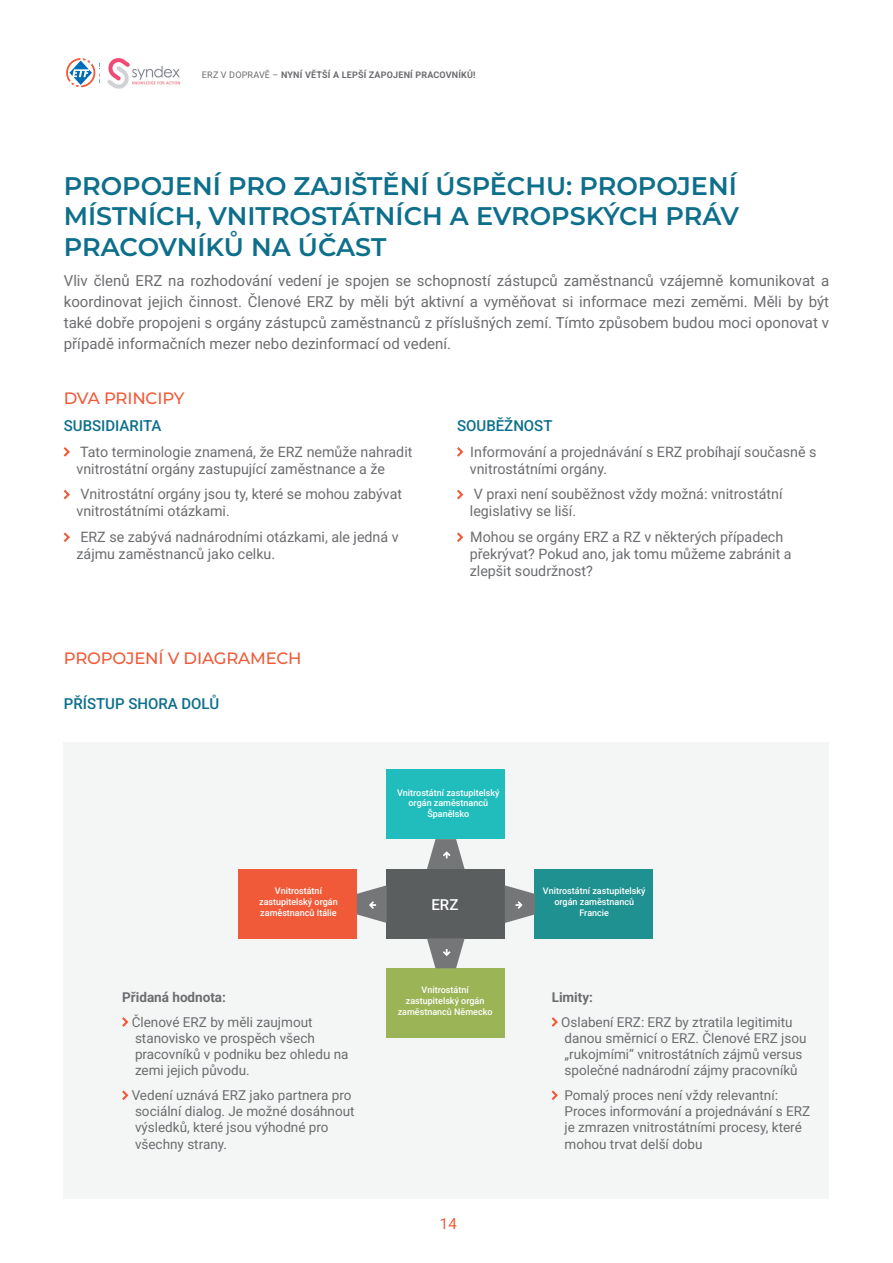
<style>
.page{position:relative;width:893px;height:1263px;background:#fff}
.page>*{position:absolute;margin:0;border:0;box-sizing:border-box;transform-origin:0 0}
.t1{font:600 25.5px/30.6px "Montserrat";color:#0d6f8b;text-align:justify}
.t2{font:500 16.5px "Montserrat";letter-spacing:-.01em;color:#f05a39}
.t3{font:15px/21px "Roboto";color:#6c6d70;text-align:justify}
.t4{font:500 15px "Roboto";color:#0d6f8b}
.t5{font:500 15px "Roboto";color:#fff}
.t6{font:15px "Roboto";color:#f05a39}
.t7{font:14.25px/17.1px "Roboto";color:#6c6d70}
.t8{font:13.5px/16.2px "Roboto";color:#6c6d70}
.t9{font:700 13.5px "Roboto";color:#6c6d70}
.t10{font:500 9px/10.8px "Roboto";color:#fff;text-align:center}
.t11{font:700 9px "Roboto";letter-spacing:.02em;color:#6c6d70}
.s1{font-weight:400}
</style>
<div class="page">
<img style="left:107px;top:58px;width:73px;height:31px">
<svg style="left:66px;top:58px;width:34px;height:29px"></svg>
<div style="left:64px;top:742px;width:765px;height:457px;background:#f4f5f5"></div>
<svg style="left:64px;top:447px;width:6px;height:10px"></svg>
<svg style="left:64px;top:490px;width:6px;height:9px"></svg>
<svg style="left:64px;top:532px;width:6px;height:10px"></svg>
<svg style="left:457px;top:447px;width:6px;height:10px"></svg>
<svg style="left:457px;top:490px;width:6px;height:9px"></svg>
<svg style="left:457px;top:532px;width:6px;height:10px"></svg>
<div style="left:387px;top:770px;width:118px;height:69px;background:#21bdbc"></div>
<div style="left:387px;top:869px;width:118px;height:69px;background:#5a5e5f"></div>
<div style="left:387px;top:968px;width:118px;height:70px;background:#9bb556"></div>
<div style="left:535px;top:869px;width:118px;height:69px;background:#1e9190"></div>
<div style="left:239px;top:869px;width:118px;height:69px;background:#f05a39"></div>
<svg style="left:357px;top:885px;width:30px;height:38px"></svg>
<svg style="left:505px;top:885px;width:30px;height:38px"></svg>
<svg style="left:427px;top:839px;width:38px;height:30px"></svg>
<svg style="left:427px;top:938px;width:38px;height:30px"></svg>
<svg style="left:122px;top:1017px;width:6px;height:10px"></svg>
<svg style="left:122px;top:1090px;width:6px;height:10px"></svg>
<svg style="left:552px;top:1017px;width:6px;height:10px"></svg>
<svg style="left:552px;top:1090px;width:6px;height:10px"></svg>
<p class="t11" style="left:202px;top:68px;width:275px"><span class="s1">ERZ V DOPRAVĚ –</span> NYNÍ VĚTŠÍ A LEPŠÍ ZAPOJENÍ PRACOVNÍKŮ!</p>
<h1 class="t1" style="left:64px;top:169px;width:677px">PROPOJENÍ PRO ZAJIŠTĚNÍ ÚSPĚCHU: PROPOJENÍ MÍSTNÍCH, VNITROSTÁTNÍCH A EVROPSKÝCH PRÁV PRACOVNÍKŮ NA ÚČAST</h1>
<p class="t3" style="left:64px;top:269px;width:767px">Vliv členů ERZ na rozhodování vedení je spojen se schopností zástupců zaměstnanců vzájemně komunikovat a koordinovat jejich činnost. Členové ERZ by měli být aktivní a vyměňovat si informace mezi zeměmi. Měli by být také dobře propojeni s orgány zástupců zaměstnanců z příslušných zemí. Tímto způsobem budou moci oponovat v případě informačních mezer nebo dezinformací od vedení.</p>
<p class="t2" style="left:64px;top:387px;width:122px">DVA PRINCIPY</p>
<p class="t4" style="left:64px;top:415px;width:99px">SUBSIDIARITA</p>
<p class="t7" style="left:77px;top:442px;width:337px">Tato terminologie znamená, že ERZ nemůže nahradit vnitrostátní orgány zastupující zaměstnance a že</p>
<p class="t7" style="left:77px;top:485px;width:327px">Vnitrostátní orgány jsou ty, které se mohou zabývat vnitrostátními otázkami.</p>
<p class="t7" style="left:77px;top:528px;width:324px">ERZ se zabývá nadnárodními otázkami, ale jedná v zájmu zaměstnanců jako celku.</p>
<p class="t2" style="left:64px;top:647px;width:239px">PROPOJENÍ V DIAGRAMECH</p>
<p class="t4" style="left:64px;top:693px;width:157px">PŘÍSTUP SHORA DOLŮ</p>
<p class="t4" style="left:457px;top:415px;width:97px">SOUBĚŽNOST</p>
<p class="t7" style="left:470px;top:442px;width:348px">Informování a projednávání s ERZ probíhají současně s vnitrostátními orgány.</p>
<p class="t7" style="left:470px;top:485px;width:314px">V praxi není souběžnost vždy možná: vnitrostátní legislativy se liší.</p>
<p class="t7" style="left:470px;top:528px;width:323px">Mohou se orgány ERZ a RZ v některých případech překrývat? Pokud ano, jak tomu můžeme zabránit a zlepšit soudržnost?</p>
<p class="t10" style="left:397px;top:787px;width:104px">Vnitrostátní zastupitelský orgán zaměstnanců<br>Španělsko</p>
<p class="t10" style="left:259px;top:885px;width:80px">Vnitrostátní zastupitelský orgán zaměstnanců Itálie</p>
<p class="t10" style="left:543px;top:885px;width:104px">Vnitrostátní zastupitelský orgán zaměstnanců<br>Francie</p>
<p class="t5" style="left:431px;top:894px;width:28px">ERZ</p>
<p class="t9" style="left:122px;top:988px;width:105px">Přidaná hodnota:</p>
<p class="t8" style="left:132px;top:1013px;width:218px">Členové ERZ by měli zaujmout stanovisko ve prospěch všech pracovníků v podniku bez ohledu na zemi jejich původu.</p>
<p class="t8" style="left:132px;top:1087px;width:224px">Vedení uznává ERZ jako partnera pro sociální dialog. Je možné dosáhnout výsledků, které jsou výhodné pro všechny strany.</p>
<p class="t10" style="left:398px;top:984px;width:96px">Vnitrostátní zastupitelský orgán zaměstnanců Německo</p>
<p class="t6" style="left:440px;top:1213px;width:18px">14</p>
<p class="t9" style="left:552px;top:988px;width:43px">Limity:</p>
<p class="t8" style="left:561px;top:1013px;width:247px">Oslabení ERZ: ERZ by ztratila legitimitu danou směrnicí o ERZ. Členové ERZ jsou „rukojmími“ vnitrostátních zájmů versus společné nadnárodní zájmy pracovníků</p>
<p class="t8" style="left:564px;top:1087px;width:247px">Pomalý proces není vždy relevantní:<br>Proces informování a projednávání s ERZ je zmrazen vnitrostátními procesy, které mohou trvat delší dobu</p>
</div>
